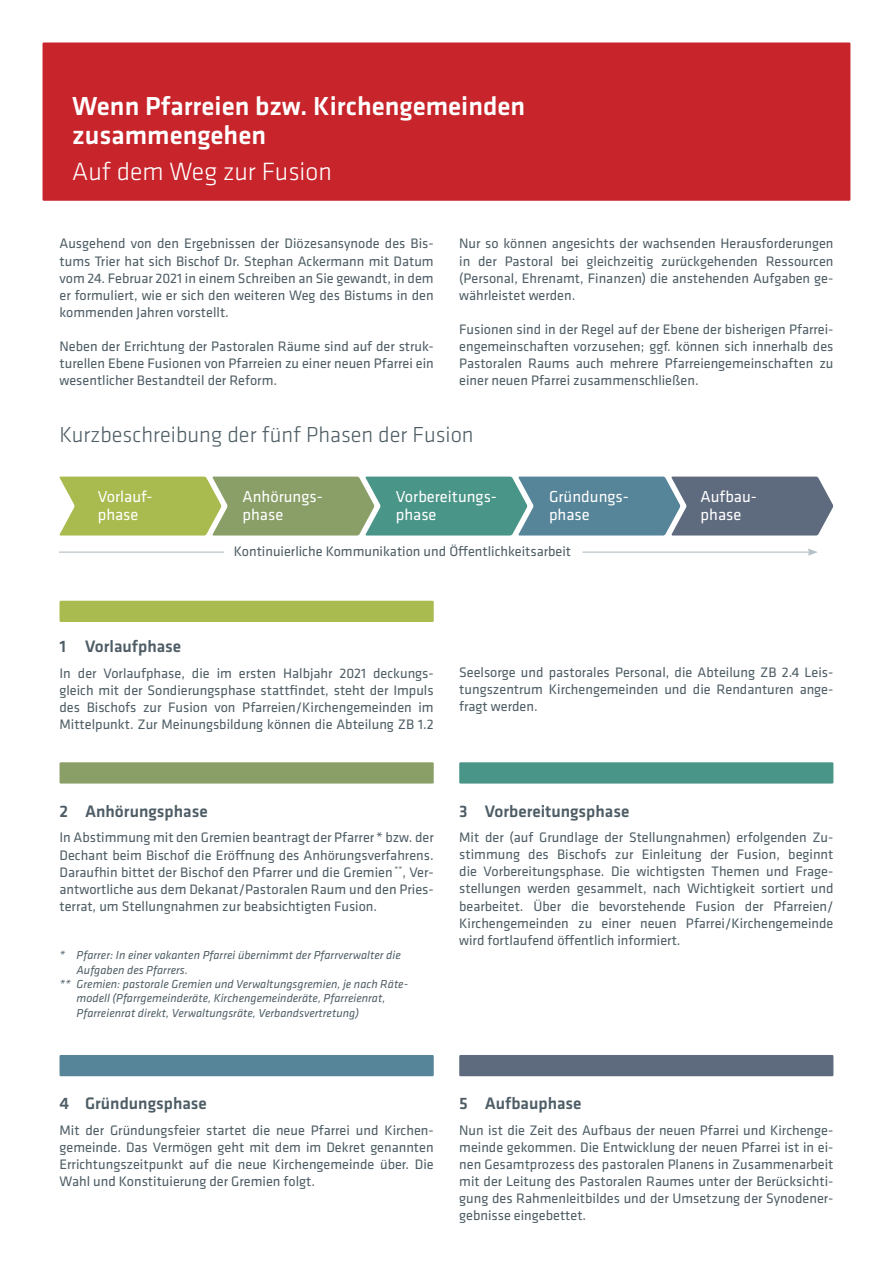
<style>
.page{position:relative;width:893px;height:1263px;background:#fff}
.page>*{position:absolute;margin:0;border:0;box-sizing:border-box;transform-origin:0 0}
.t1{font:500 27px/28.5px "Klavika Basic";color:#fff}
.t2{font:300 25.95px "Klavika Basic";color:#fff}
.t3{font:300 22.5px "Klavika Basic";color:#4e5d65}
.t4{font:500 17.25px "Klavika Basic";color:#4e5d65}
.t5{font:16.5px/18px "Klavika Basic";color:#fff}
.t6{font:14.25px/17.1px "Klavika Basic";color:#4e5d65;text-align:justify}
.t7{font:italic 12px "Klavika Basic";color:#4e5d65}
</style>
<div class="page">
<div style="left:43px;top:42px;width:807px;height:159px;background:#c8242b"></div>
<svg style="left:59px;top:477px;width:774px;height:58px;background:#77987e"></svg>
<hr style="left:59px;top:551px;width:165px;height:2px;background:#b6c1c7">
<hr style="left:583px;top:551px;width:227px;height:2px;background:#b6c1c7">
<svg style="left:808px;top:548px;width:10px;height:8px"></svg>
<div style="left:60px;top:601px;width:374px;height:21px;background:#a9bb4e"></div>
<div style="left:60px;top:762px;width:374px;height:21px;background:#8a9f67"></div>
<div style="left:60px;top:1055px;width:374px;height:21px;background:#568498"></div>
<div style="left:459px;top:762px;width:374px;height:21px;background:#499588"></div>
<div style="left:459px;top:1055px;width:374px;height:21px;background:#5e6a7e"></div>
<h1 class="t1" style="left:72px;top:91px;width:454px">Wenn Pfarreien bzw. Kirchengemeinden zusammengehen</h1>
<h2 class="t2" style="left:72px;top:156px;width:261px">Auf dem Weg zur Fusion</h2>
<p class="t6" style="left:60px;top:235px;width:376px">Ausgehend von den Ergebnissen der Diözesansynode des Bis&shy;tums Trier hat sich Bischof Dr. Stephan Ackermann mit Datum vom 24. Februar 2021 in einem Schreiben an Sie gewandt, in dem er formuliert, wie er sich den weiteren Weg des Bistums in den kommenden Jahren vorstellt.</p>
<p class="t6" style="left:60px;top:337px;width:376px">Neben der Errichtung der Pastoralen Räume sind auf der struk&shy;turellen Ebene Fusionen von Pfarreien zu einer neuen Pfarrei ein wesentlicher Bestandteil der Reform.</p>
<p class="t6" style="left:459px;top:235px;width:376px">Nur so können angesichts der wachsenden Herausforderungen in der Pastoral bei gleichzeitig zurückgehenden Ressourcen (Personal, Ehrenamt, Finanzen) die anstehenden Aufgaben ge&shy;währleistet werden.</p>
<p class="t6" style="left:459px;top:320px;width:376px">Fusionen sind in der Regel auf der Ebene der bisherigen Pfarrei&shy;engemeinschaften vorzusehen; ggf. können sich innerhalb des Pastoralen Raums auch mehrere Pfarreiengemeinschaften zu einer neuen Pfarrei zusammenschließen.</p>
<h3 class="t3" style="left:60px;top:421px;width:416px">Kurzbeschreibung der fünf Phasen der Fusion</h3>
<p class="t5" style="left:98px;top:487px;width:57px">Vorlauf&shy;phase</p>
<p class="t5" style="left:243px;top:487px;width:82px">Anhörungs&shy;phase</p>
<p class="t6" style="left:234px;top:543px;width:339px">Kontinuierliche Kommunikation und Öffentlichkeitsarbeit</p>
<p class="t5" style="left:396px;top:487px;width:103px">Vorbereitungs&shy;phase</p>
<p class="t5" style="left:549px;top:487px;width:81px">Gründungs&shy;phase</p>
<p class="t5" style="left:701px;top:487px;width:58px">Aufbau&shy;phase</p>
<p class="t4" style="left:60px;top:634px;width:123px">1 Vorlaufphase</p>
<p class="t6" style="left:60px;top:664px;width:376px">In der Vorlaufphase, die im ersten Halbjahr 2021 deckungs&shy;gleich mit der Sondierungsphase stattfindet, steht der Impuls des Bischofs zur Fusion von Pfarreien/Kirchengemeinden im Mittelpunkt. Zur Meinungsbildung können die Abteilung ZB 1.2</p>
<p class="t6" style="left:459px;top:663px;width:376px">Seelsorge und pastorales Personal, die Abteilung ZB 2.4 Leis&shy;tungszentrum Kirchengemeinden und die Rendanturen ange&shy;fragt werden.</p>
<p class="t4" style="left:60px;top:799px;width:150px">2 Anhörungsphase</p>
<p class="t6" style="left:60px;top:829px;width:376px">In Abstimmung mit den Gremien beantragt der Pfarrer * bzw. der Dechant beim Bischof die Eröffnung des Anhörungsverfahrens.<br>Daraufhin bittet der Bischof den Pfarrer und die Gremien <sup>**</sup>, Ver&shy;antwortliche aus dem Dekanat/Pastoralen Raum und den Pries&shy;terrat, um Stellungnahmen zur beabsichtigten Fusion.</p>
<p class="t7" style="left:60px;top:947px;width:343px">* Pfarrer: In einer vakanten Pfarrei übernimmt der Pfarrverwalter die</p>
<p class="t7" style="left:77px;top:962px;width:113px">Aufgaben des Pfarrers.</p>
<p class="t7" style="left:60px;top:976px;width:350px">** Gremien: pastorale Gremien und Verwaltungsgremien, je nach Räte-</p>
<p class="t7" style="left:77px;top:991px;width:310px">modell (Pfarrgemeinderäte, Kirchengemeinderäte, Pfarreienrat,</p>
<p class="t7" style="left:77px;top:1005px;width:284px">Pfarreienrat direkt, Verwaltungsräte, Verbandsvertretung)</p>
<p class="t4" style="left:459px;top:799px;width:172px">3 Vorbereitungsphase</p>
<p class="t6" style="left:459px;top:828px;width:376px">Mit der (auf Grundlage der Stellungnahmen) erfolgenden Zu&shy;stimmung des Bischofs zur Einleitung der Fusion, beginnt die Vorbereitungsphase. Die wichtigsten Themen und Frage&shy;stellungen werden gesammelt, nach Wichtigkeit sortiert und bearbeitet. Über die bevorstehende Fusion der Pfarreien/ Kirchengemeinden zu einer neuen Pfarrei/Kirchengemeinde wird fortlaufend öffentlich informiert.</p>
<p class="t4" style="left:60px;top:1092px;width:149px">4 Gründungsphase</p>
<p class="t6" style="left:60px;top:1121px;width:376px">Mit der Gründungsfeier startet die neue Pfarrei und Kirchen&shy;gemeinde. Das Vermögen geht mit dem im Dekret genannten Errichtungszeitpunkt auf die neue Kirchengemeinde über. Die Wahl und Konstituierung der Gremien folgt.</p>
<p class="t4" style="left:459px;top:1092px;width:124px">5 Aufbauphase</p>
<p class="t6" style="left:459px;top:1121px;width:376px">Nun ist die Zeit des Aufbaus der neuen Pfarrei und Kirchenge&shy;meinde gekommen. Die Entwicklung der neuen Pfarrei ist in ei&shy;nen Gesamtprozess des pastoralen Planens in Zusammenarbeit mit der Leitung des Pastoralen Raumes unter der Berücksichti&shy;gung des Rahmenleitbildes und der Umsetzung der Synodener&shy;gebnisse eingebettet.</p>
</div>
